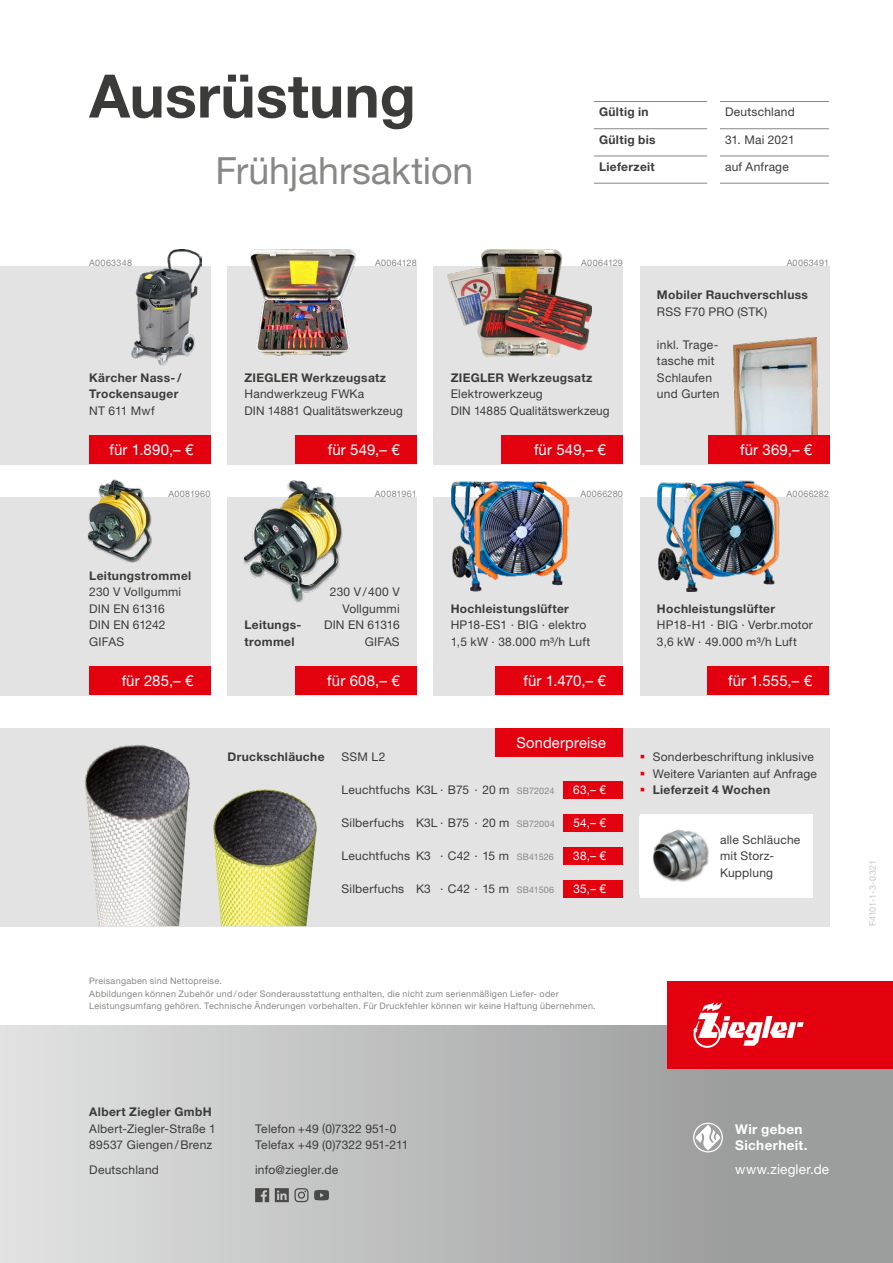
<style>
.page{position:relative;width:893px;height:1263px;background:#fff}
.page>*{position:absolute;margin:0;border:0;box-sizing:border-box;transform-origin:0 0}
.t1{font:700 60px "Helvetica Neue LTW1 G";letter-spacing:.005em;color:#3b3b3a}
.t2{font:37.5px "Helvetica Neue LTW1 G";color:#878786}
.t3{font:15px "Helvetica Neue LT Pro";letter-spacing:.01em;color:#fff}
.t4{font:700 13.5px/16.5px "Helvetica Neue LT Pro";letter-spacing:.025em;color:#fff}
.t5{font:13.5px "Helvetica Neue LT Pro";letter-spacing:.015em;color:#fff}
.t6{font:12px/16.5px "Helvetica Neue LT Pro";letter-spacing:.015em;color:#3b3b3a}
.t7{font:700 12px/16.5px "Helvetica Neue LT Pro";letter-spacing:.025em;color:#3b3b3a}
.t8{font:12px/16.5px "Helvetica Neue LTW1 G";letter-spacing:.015em;color:#3b3b3a}
.t9{font:12px "Helvetica Neue LT Pro";letter-spacing:.02em;color:#fff}
.t10{font:700 12px "Helvetica Neue LTW1 G";letter-spacing:.03em;color:#3b3b3a}
.t11{font:9px/12px "Helvetica Neue LTW1 G";letter-spacing:.03em;color:#878786}
.t12{font:9px "Helvetica Neue LT Pro";letter-spacing:.03em;color:#878786}
.t13{font:9px "Helvetica Neue LTW1 G";color:#c5c6c6}
.s1{font-size:9px;color:#878786}
</style>
<div class="page">
<div style="left:0;top:728px;width:829px;height:198px;background:#e3e3e3"></div>
<div style="left:0;top:266px;width:210px;height:198px;background:#e3e3e3"></div>
<div style="left:0;top:497px;width:210px;height:198px;background:#e3e3e3"></div>
<img style="left:84px;top:745px;width:106px;height:181px">
<img style="left:213px;top:789px;width:104px;height:137px">
<div style="left:640px;top:814px;width:172px;height:83px;background:#fff"></div>
<img style="left:652px;top:829px;width:57px;height:53px">
<div style="left:640px;top:266px;width:189px;height:198px;background:#e3e3e3"></div>
<div style="left:227px;top:497px;width:190px;height:198px;background:#e3e3e3"></div>
<div style="left:434px;top:497px;width:189px;height:198px;background:#e3e3e3"></div>
<div style="left:227px;top:266px;width:190px;height:198px;background:#e3e3e3"></div>
<div style="left:434px;top:266px;width:189px;height:198px;background:#e3e3e3"></div>
<div style="left:640px;top:497px;width:189px;height:198px;background:#e3e3e3"></div>
<img style="left:131px;top:250px;width:70px;height:115px">
<img style="left:733px;top:338px;width:84px;height:97px">
<img style="left:447px;top:250px;width:145px;height:106px">
<img style="left:451px;top:481px;width:118px;height:111px">
<img style="left:657px;top:481px;width:123px;height:111px">
<img style="left:87px;top:479px;width:65px;height:83px">
<img style="left:243px;top:481px;width:100px;height:121px">
<div style="left:0;top:1025px;width:893px;height:238px;background:linear-gradient(to right,#e0e1e1,#929393)"></div>
<div style="left:668px;top:981px;width:225px;height:88px;background:#e3000f"></div>
<svg style="left:693px;top:1002px;width:111px;height:46px"></svg>
<svg style="left:693px;top:1123px;width:30px;height:29px"></svg>
<svg style="left:255px;top:1188px;width:14px;height:14px"></svg>
<svg style="left:275px;top:1188px;width:33px;height:14px"></svg>
<svg style="left:314px;top:1190px;width:15px;height:10px"></svg>
<hr style="left:594px;top:101px;width:113px;height:1px;background:#878786">
<hr style="left:720px;top:101px;width:109px;height:1px;background:#878786">
<hr style="left:594px;top:128px;width:113px;height:1px;background:#878786">
<hr style="left:720px;top:128px;width:109px;height:1px;background:#878786">
<hr style="left:594px;top:156px;width:113px;height:1px;background:#878786">
<hr style="left:720px;top:156px;width:109px;height:1px;background:#878786">
<hr style="left:594px;top:183px;width:113px;height:1px;background:#878786">
<hr style="left:720px;top:183px;width:109px;height:1px;background:#878786">
<div style="left:495px;top:728px;width:128px;height:29px;background:#e3000f"></div>
<div style="left:563px;top:781px;width:60px;height:17px;background:#e3000f"></div>
<div style="left:563px;top:880px;width:60px;height:17px;background:#e3000f"></div>
<div style="left:563px;top:847px;width:60px;height:17px;background:#e3000f"></div>
<div style="left:563px;top:814px;width:60px;height:17px;background:#e3000f"></div>
<div style="left:89px;top:435px;width:121px;height:29px;background:#e3000f"></div>
<div style="left:502px;top:435px;width:121px;height:29px;background:#e3000f"></div>
<div style="left:296px;top:435px;width:121px;height:29px;background:#e3000f"></div>
<div style="left:89px;top:666px;width:121px;height:29px;background:#e3000f"></div>
<div style="left:495px;top:666px;width:128px;height:29px;background:#e3000f"></div>
<div style="left:296px;top:666px;width:121px;height:29px;background:#e3000f"></div>
<div style="left:708px;top:666px;width:121px;height:29px;background:#e3000f"></div>
<div style="left:708px;top:435px;width:121px;height:29px;background:#e3000f"></div>
<img style="left:250px;top:250px;width:105px;height:106px">
<h1 class="t1" style="left:89px;top:59px;width:328px">Ausrüstung</h1>
<p class="t12" style="left:89px;top:257px;width:44px">A0063348</p>
<h2 class="t2" style="left:215px;top:147px;width:259px">Frühjahrsaktion</h2>
<p class="t12" style="left:375px;top:257px;width:43px">A0064128</p>
<p class="t7" style="left:599px;top:104px;width:51px">Gültig in</p>
<p class="t6" style="left:725px;top:104px;width:71px">Deutschland</p>
<p class="t7" style="left:599px;top:131px;width:58px">Gültig bis</p>
<p class="t6" style="left:725px;top:131px;width:71px">31. Mai 2021</p>
<p class="t7" style="left:599px;top:158px;width:57px">Lieferzeit</p>
<p class="t6" style="left:725px;top:158px;width:65px">auf Anfrage</p>
<p class="t12" style="left:581px;top:257px;width:43px">A0064129</p>
<p class="t12" style="left:787px;top:257px;width:44px">A0063491</p>
<p class="t7" style="left:89px;top:369px;width:94px">Kärcher Nass-/<br>Trockensauger</p>
<p class="t6" style="left:89px;top:402px;width:67px">NT 611 Mwf</p>
<p class="t7" style="left:244px;top:369px;width:143px">ZIEGLER Werkzeugsatz</p>
<p class="t6" style="left:244px;top:385px;width:160px">Handwerkzeug FWKa<br>DIN 14881 Qualitätswerkzeug</p>
<p class="t7" style="left:451px;top:369px;width:143px">ZIEGLER Werkzeugsatz</p>
<p class="t6" style="left:451px;top:385px;width:160px">Elektrowerkzeug<br>DIN 14885 Qualitätswerkzeug</p>
<p class="t3" style="left:109px;top:440px;width:86px">für 1.890,– €</p>
<p class="t3" style="left:328px;top:440px;width:73px">für 549,– €</p>
<p class="t3" style="left:534px;top:440px;width:73px">für 549,– €</p>
<p class="t12" style="left:168px;top:488px;width:44px">A0081960</p>
<p class="t7" style="left:89px;top:567px;width:104px">Leitungstrommel</p>
<p class="t6" style="left:89px;top:583px;width:93px">230 V Vollgummi<br>DIN EN 61316<br>DIN EN 61242<br>GIFAS</p>
<p class="t12" style="left:375px;top:488px;width:43px">A0081961</p>
<p class="t7" style="left:244px;top:616px;width:58px">Leitungs&shy;trommel</p>
<p class="t6" style="left:324px;top:583px;width:77px;text-align:right">230 V/400 V<br>Vollgummi<br>DIN EN 61316<br>GIFAS</p>
<p class="t12" style="left:580px;top:488px;width:44px">A0066280</p>
<p class="t7" style="left:451px;top:600px;width:120px">Hochleistungslüfter</p>
<p class="t6" style="left:451px;top:616px;width:141px">HP18-ES1 · BIG · elektro<br>1,5 kW · 38.000 m³/h Luft</p>
<p class="t7" style="left:657px;top:286px;width:153px">Mobiler Rauchverschluss</p>
<p class="t6" style="left:657px;top:303px;width:112px">RSS F70 PRO (STK)</p>
<p class="t6" style="left:657px;top:336px;width:64px">inkl. Trage&shy;tasche mit<br>Schlaufen und Gurten</p>
<p class="t3" style="left:740px;top:440px;width:74px">für 369,– €</p>
<p class="t12" style="left:787px;top:488px;width:44px">A0066282</p>
<p class="t7" style="left:657px;top:600px;width:120px">Hochleistungslüfter</p>
<p class="t6" style="left:657px;top:616px;width:157px">HP18-H1 · BIG · Verbr.motor<br>3,6 kW · 49.000 m³/h Luft</p>
<p class="t3" style="left:122px;top:671px;width:73px">für 285,– €</p>
<p class="t3" style="left:327px;top:671px;width:74px">für 608,– €</p>
<p class="t3" style="left:523px;top:671px;width:84px">für 1.470,– €</p>
<p class="t3" style="left:728px;top:671px;width:85px">für 1.555,– €</p>
<p class="t7" style="left:227px;top:748px;width:99px">Druckschläuche</p>
<p class="t3" style="left:516px;top:733px;width:91px">Sonderpreise</p>
<p class="t9" style="left:573px;top:782px;width:34px">63,– €</p>
<p class="t6" style="left:342px;top:748px;width:45px">SSM L2</p>
<p class="t6" style="left:653px;top:748px;width:166px">Sonderbeschriftung inklusive<br>Weitere Varianten auf Anfrage</p>
<p class="t7" style="left:653px;top:781px;width:119px">Lieferzeit 4 Wochen</p>
<p class="t6" style="left:342px;top:781px;width:214px">Leuchtfuchs K3L · B75 · 20 m <span class="s1">SB72024</span></p>
<p class="t6" style="left:342px;top:814px;width:215px">Silberfuchs K3L · B75 · 20 m <span class="s1">SB72004</span></p>
<p class="t6" style="left:342px;top:847px;width:214px">Leuchtfuchs K3 · C42 · 15 m <span class="s1">SB41526</span></p>
<p class="t6" style="left:342px;top:880px;width:214px">Silberfuchs K3 · C42 · 15 m <span class="s1">SB41506</span></p>
<p class="t9" style="left:573px;top:815px;width:34px">54,– €</p>
<p class="t6" style="left:720px;top:831px;width:82px">alle Schläuche mit Storz-<br>Kupplung</p>
<p class="t9" style="left:573px;top:848px;width:34px">38,– €</p>
<p class="t9" style="left:573px;top:881px;width:34px">35,– €</p>
<p class="t12" style="left:89px;top:975px;width:134px">Preisangaben sind Nettopreise.</p>
<p class="t11" style="left:89px;top:987px;width:508px">Abbildungen können Zubehör und / oder Sonder ausstattung enthalten, die nicht zum serien mäßigen Liefer- oder<br>Leistung sumfang gehören. Technische Änderungen vorbehalten. Für Druckfehler können wir keine Haftung übernehmen.</p>
<p class="t10" style="left:89px;top:1104px;width:124px">Albert Ziegler GmbH</p>
<p class="t8" style="left:89px;top:1120px;width:128px">Albert-Ziegler-Straße 1<br>89537 Giengen / Brenz</p>
<p class="t8" style="left:89px;top:1161px;width:71px">Deutschland</p>
<p class="t8" style="left:255px;top:1120px;width:155px">Telefon +49 (0)7322 951-0<br>Telefax +49 (0)7322 951-211</p>
<p class="t8" style="left:255px;top:1161px;width:84px">info@ziegler.de</p>
<p class="t4" style="left:735px;top:1120px;width:74px">Wir geben<br>Sicherheit.</p>
<p class="t5" style="left:735px;top:1160px;width:95px">www.ziegler.de</p>
<p class="t13" style="left:867px;top:926px;width:67px;rotate:-90deg">F4101-1-3-0321</p>
</div>
